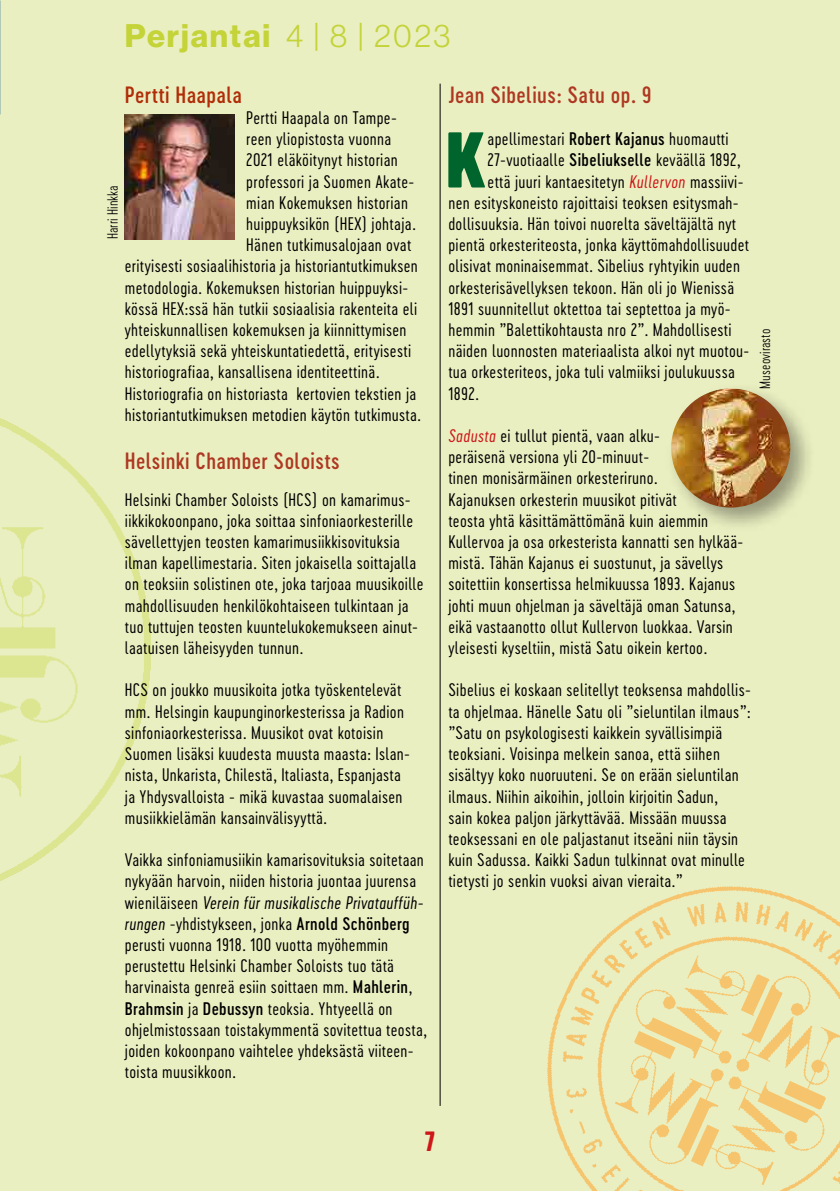
<style>
.page{position:relative;width:840px;height:1191px;background:#fff}
.page>*{position:absolute;margin:0;border:0;box-sizing:border-box;transform-origin:0 0}
.t1{font:73.6px "Cervo Neue Black Neue";color:#00642d}
.t2{font:32px "N Haas Grotesk DS Std 75 Bd";letter-spacing:.06em;color:#c3d338}
.t3{font:26px "Cervo Neue Bold Neue";color:#cd1719}
.t4{font:22px "Cervo Neue Medium Neue";letter-spacing:.02em;color:#ae3822}
.t5{font:22px "Cervo Neue Medium Neue";letter-spacing:.02em;color:#b02d08}
.t6{font:17px/21.2px "Cervo Neue Light Neue";letter-spacing:.02em;color:#000}
.t7{font:14px "Cervo Neue Extra Light Neue";letter-spacing:.01em;color:#000}
.s1{font-family:"N Haas Grotesk DS Std 45 Lt"}
.s2{font-style:italic}
.s3{font-family:"Cervo Neue Medium Neue"}
.s4{font-style:italic;color:#cd1719}
</style>
<div class="page">
<div style="left:0;top:0;width:839px;height:1191px;background:#eaefc1"></div>
<img style="left:0;top:418px;width:151px;height:463px">
<hr style="left:439px;top:84px;width:1px;height:1022px;background:#000">
<img style="left:125px;top:114px;width:110px;height:125px">
<div style="left:665px;top:383px;width:151px;height:151px;background:#000;opacity:.36"></div>
<img style="left:670px;top:388px;width:119px;height:119px;border-radius:60px">
<img style="left:439px;top:782px;width:400px;height:409px">
<h2 class="t2" style="left:125px;top:17px;width:327px">Perjantai <span class="s1">4 | 8 | 2023</span></h2>
<p class="t5" style="left:125px;top:80px;width:119px">Pertti Haapala</p>
<p class="t6" style="left:246px;top:107px;width:152px">Pertti Haapala on Tampe-</p>
<p class="t6" style="left:246px;top:128px;width:146px">reen yliopistosta vuonna</p>
<p class="t6" style="left:246px;top:149px;width:153px">2021 eläköitynyt historian</p>
<p class="t6" style="left:246px;top:170px;width:169px">professori ja Suomen Akate-</p>
<p class="t6" style="left:246px;top:192px;width:163px">mian Kokemuksen historian</p>
<p class="t6" style="left:246px;top:213px;width:171px">huippuyksikön (HEX) johtaja.</p>
<p class="t6" style="left:246px;top:234px;width:166px">Hänen tutkimusalojaan ovat</p>
<p class="t6" style="left:125px;top:255px;width:294px">erityisesti sosiaalihistoria ja historiantutkimuksen</p>
<p class="t6" style="left:125px;top:276px;width:285px">metodologia. Kokemuksen historian huippuyksi-</p>
<p class="t6" style="left:125px;top:298px;width:294px">kössä HEX:ssä hän tutkii sosiaalisia rakenteita eli</p>
<p class="t6" style="left:125px;top:319px;width:283px">yhteiskunnallisen kokemuksen ja kiinnittymisen</p>
<p class="t6" style="left:125px;top:340px;width:288px">edellytyksiä sekä yhteiskuntatiedettä, erityisesti</p>
<p class="t6" style="left:125px;top:361px;width:256px">historiografiaa, kansallisena identiteettinä.</p>
<p class="t6" style="left:125px;top:382px;width:293px">Historiografia on historiasta kertovien tekstien ja</p>
<p class="t6" style="left:125px;top:404px;width:298px">historiantutkimuksen metodien käytön tutkimusta.</p>
<p class="t4" style="left:125px;top:446px;width:216px">Helsinki Chamber Soloists</p>
<p class="t6" style="left:125px;top:488px;width:300px">Helsinki Chamber Soloists (HCS) on kamarimus&shy;iikkikokoonpano, joka soittaa sinfoniaorkesterille sävellettyjen teosten kamarimusiikkisovituksia ilman kapellimestaria. Siten jokaisella soittajalla on teoksiin solistinen ote, joka tarjoaa muusikoille mahdollisuuden henkilökohtaiseen tulkintaan ja tuo tuttujen teosten kuuntelukokemukseen ainut&shy;laatuisen läheisyyden tunnun.</p>
<p class="t6" style="left:125px;top:679px;width:286px">HCS on joukko muusikoita jotka työskentelevät mm. Helsingin kaupunginorkesterissa ja Radion sinfoniaorkesterissa. Muusikot ovat kotoisin Suomen lisäksi kuudesta muusta maasta: Islan&shy;nista, Unkarista, Chilestä, Italiasta, Espanjasta ja Yhdysvalloista - mikä kuvastaa suomalaisen musiikkielämän kansainvälisyyttä.</p>
<p class="t6" style="left:125px;top:849px;width:303px">Vaikka sinfoniamusiikin kamarisovituksia soitetaan nykyään harvoin, niiden historia juontaa juurensa wieniläiseen <span class="s2">Verein für musikalische Privatauffüh&shy;rungen</span> -yhdistykseen, jonka <span class="s3">Arnold Schönberg </span>perusti vuonna 1918. 100 vuotta myöhemmin perustettu Helsinki Chamber Soloists tuo tätä harvinaista genreä esiin soittaen mm. <span class="s3">Mahlerin</span>, <span class="s3">Brahmsin</span> ja <span class="s3">Debussyn</span> teoksia. Yhtyeellä on ohjelmistossaan toistakymmentä sovitettua teosta, joiden kokoonpano vaihtelee yhdeksästä viiteen&shy;toista muusikkoon.</p>
<p class="t4" style="left:448px;top:80px;width:205px">Jean Sibelius: Satu op. 9</p>
<h1 class="t1" style="left:444px;top:107px;width:43px">K</h1>
<p class="t6" style="left:487px;top:128px;width:242px">apellimestari <span class="s3">Robert Kajanus</span> huomautti</p>
<p class="t6" style="left:487px;top:149px;width:254px">27-vuotiaalle <span class="s3">Sibeliukselle</span> keväällä 1892,</p>
<p class="t6" style="left:487px;top:170px;width:257px">että juuri kantaesitetyn <span class="s4">Kullervon</span> massiivi-</p>
<p class="t6" style="left:448px;top:192px;width:291px">nen esityskoneisto rajoittaisi teoksen esitysmah-</p>
<p class="t6" style="left:448px;top:213px;width:289px">dollisuuksia. Hän toivoi nuorelta säveltäjältä nyt</p>
<p class="t6" style="left:448px;top:234px;width:302px">pientä orkesteriteosta, jonka käyttömahdollisuudet</p>
<p class="t6" style="left:448px;top:255px;width:293px">olisivat moninaisemmat. Sibelius ryhtyikin uuden</p>
<p class="t6" style="left:448px;top:276px;width:287px">orkesterisävellyksen tekoon. Hän oli jo Wienissä</p>
<p class="t6" style="left:448px;top:298px;width:284px">1891 suunnitellut oktettoa tai septettoa ja myö-</p>
<p class="t6" style="left:448px;top:319px;width:284px">hemmin ”Balettikohtausta nro 2”. Mahdollisesti</p>
<p class="t6" style="left:448px;top:340px;width:302px">näiden luonnosten materiaalista alkoi nyt muotou-</p>
<p class="t6" style="left:448px;top:361px;width:288px">tua orkesteriteos, joka tuli valmiiksi joulukuussa</p>
<p class="t6" style="left:448px;top:382px;width:32px">1892.</p>
<p class="t6" style="left:448px;top:425px;width:296px"><span class="s4">Sadusta</span> ei tullut pientä, vaan alku-<br>peräisenä versiona yli 20-minuut-<br>tinen monisärmäinen orkesteriruno.<br>Kajanuksen orkesterin muusikot pitivät<br>teosta yhtä käsittämättömänä kuin aiemmin Kullervoa ja osa orkesterista kannatti sen hylkää&shy;mistä. Tähän Kajanus ei suostunut, ja sävellys soitettiin konsertissa helmikuussa 1893. Kajanus johti muun ohjelman ja säveltäjä oman Satunsa, eikä vastaanotto ollut Kullervon luokkaa. Varsin yleisesti kyseltiin, mistä Satu oikein kertoo.</p>
<p class="t6" style="left:448px;top:679px;width:304px">Sibelius ei koskaan selitellyt teoksensa mahdollis&shy;ta ohjelmaa. Hänelle Satu oli ”sieluntilan ilmaus”: ”Satu on psykologisesti kaikkein syvällisimpiä teoksiani. Voisinpa melkein sanoa, että siihen sisältyy koko nuoruuteni. Se on erään sieluntilan ilmaus. Niihin aikoihin, jolloin kirjoitin Sadun,<br>sain kokea paljon järkyttävää. Missään muussa teoksessani en ole paljastanut itseäni niin täysin kuin Sadussa. Kaikki Sadun tulkinnat ovat minulle tietysti jo senkin vuoksi aivan vieraita.”</p>
<p class="t7" style="left:103px;top:239px;width:56px;rotate:-90deg">Harri Hinkka</p>
<p class="t7" style="left:755px;top:389px;width:62px;rotate:-90deg">Museovirasto</p>
<h3 class="t3" style="left:424px;top:1123px;width:12px">7</h3>
</div>
